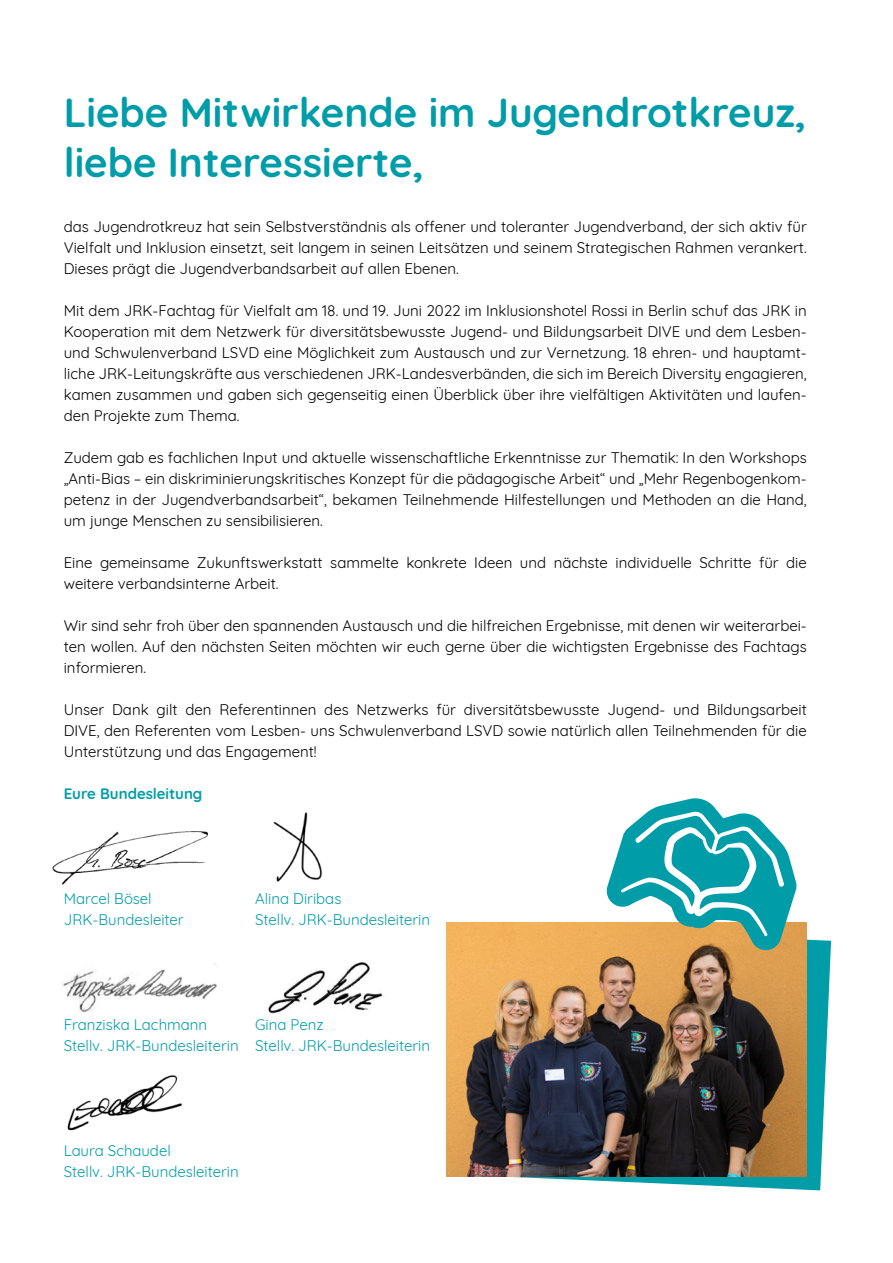
<style>
.page{position:relative;width:893px;height:1263px;background:#fff}
.page>*{position:absolute;margin:0;border:0;box-sizing:border-box;transform-origin:0 0}
.t1{font:700 40.5px/49.5px "Quicksand";color:#009da8}
.t2{font:15px/21px "Quicksand";color:#000;text-align:justify}
.t3{font:15px/21px "Quicksand";color:#009da8}
.t4{font:700 15px "Quicksand";color:#009da8}
</style>
<div class="page">
<svg style="left:448px;top:939px;width:383px;height:251px;fill:#009da8"></svg>
<img style="left:446px;top:923px;width:361px;height:253px">
<svg style="left:606px;top:798px;width:191px;height:153px"></svg>
<img style="left:52px;top:831px;width:155px;height:54px">
<img style="left:273px;top:812px;width:50px;height:70px">
<img style="left:62px;top:964px;width:155px;height:49px">
<img style="left:268px;top:962px;width:115px;height:51px">
<img style="left:67px;top:1075px;width:116px;height:56px">
<h1 class="t1" style="left:64px;top:84px;width:744px">Liebe Mitwirkende im Jugendrotkreuz, liebe Interessierte,</h1>
<p class="t2" style="left:64px;top:215px;width:744px">das Jugendrotkreuz hat sein Selbstverständnis als offener und toleranter Jugendverband, der sich aktiv für Vielfalt und Inklusion einsetzt, seit langem in seinen Leitsätzen und seinem Strategischen Rahmen verankert.<br>Dieses prägt die Jugendverbandsarbeit auf allen Ebenen.</p>
<p class="t2" style="left:64px;top:299px;width:744px">Mit dem JRK-Fachtag für Vielfalt am 18. und 19. Juni 2022 im Inklusionshotel Rossi in Berlin schuf das JRK in Kooperation mit dem Netzwerk für diversitätsbewusste Jugend- und Bildungsarbeit DIVE und dem Lesben&shy;und Schwulenverband LSVD eine Möglichkeit zum Austausch und zur Vernetzung. 18 ehren- und hauptamt&shy;liche JRK-Leitungskräfte aus verschiedenen JRK-Landesverbänden, die sich im Bereich Diversity engagieren, kamen zusammen und gaben sich gegenseitig einen Überblick über ihre vielfältigen Aktivitäten und laufen&shy;den Projekte zum Thema.</p>
<p class="t2" style="left:64px;top:446px;width:744px">Zudem gab es fachlichen Input und aktuelle wissenschaftliche Erkenntnisse zur Thematik: In den Workshops „Anti-Bias – ein diskriminierungskritisches Konzept für die pädagogische Arbeit“ und „Mehr Regenbogenkom&shy;petenz in der Jugendverbandsarbeit“, bekamen Teilnehmende Hilfestellungen und Methoden an die Hand, um junge Menschen zu sensibilisieren.</p>
<p class="t2" style="left:64px;top:551px;width:744px">Eine gemeinsame Zukunftswerkstatt sammelte konkrete Ideen und nächste individuelle Schritte für die weitere verbandsinterne Arbeit.</p>
<p class="t2" style="left:64px;top:614px;width:744px">Wir sind sehr froh über den spannenden Austausch und die hilfreichen Ergebnisse, mit denen wir weiterarbei&shy;ten wollen. Auf den nächsten Seiten möchten wir euch gerne über die wichtigsten Ergebnisse des Fachtags informieren.</p>
<p class="t2" style="left:64px;top:698px;width:744px">Unser Dank gilt den Referentinnen des Netzwerks für diversitätsbewusste Jugend- und Bildungsarbeit DIVE, den Referenten vom Lesben- uns Schwulenverband LSVD sowie natürlich allen Teilnehmenden für die Unterstützung und das Engagement!</p>
<p class="t4" style="left:64px;top:781px;width:140px">Eure Bundesleitung</p>
<p class="t3" style="left:64px;top:887px;width:121px">Marcel Bösel<br>JRK-Bundesleiter</p>
<p class="t3" style="left:255px;top:887px;width:176px">Alina Diribas<br>Stellv. JRK-Bundesleiterin</p>
<p class="t3" style="left:64px;top:1013px;width:176px">Franziska Lachmann<br>Stellv. JRK-Bundesleiterin</p>
<p class="t3" style="left:255px;top:1013px;width:176px">Gina Penz<br>Stellv. JRK-Bundesleiterin</p>
<p class="t3" style="left:64px;top:1139px;width:176px">Laura Schaudel<br>Stellv. JRK-Bundesleiterin</p>
</div>
